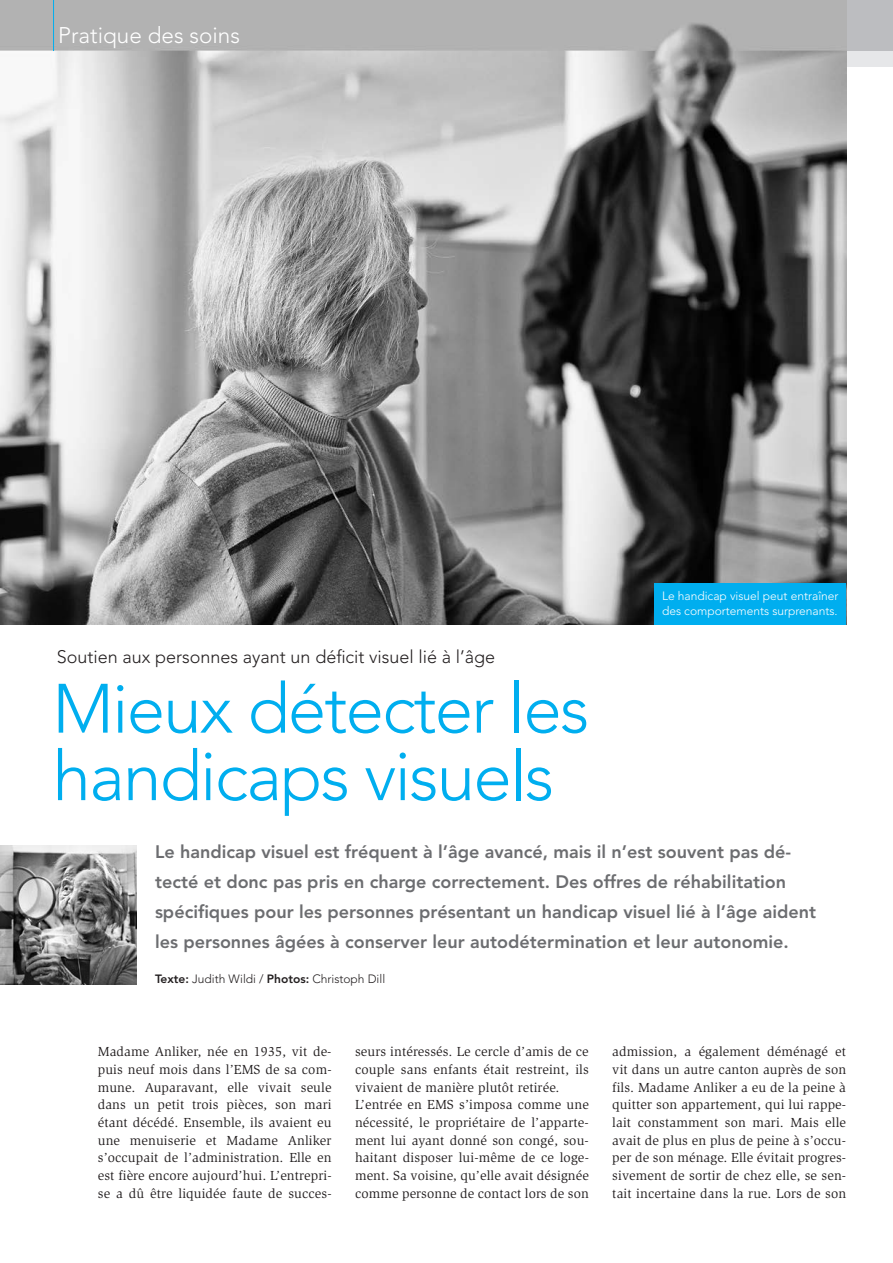
<style>
.page{position:relative;width:893px;height:1263px;background:#fff}
.page>*{position:absolute;margin:0;border:0;box-sizing:border-box;transform-origin:0 0}
.t1{font:300 69px/67.5px "Avenir";letter-spacing:-.025em;color:#00aeef}
.t2{font:300 22.5px "Avenir";color:#fff}
.t3{font:800 18px/30px "Avenir";color:#6c6d70}
.t4{font:300 18px "Avenir";color:#231f20}
.t5{font:13.5px/17.7px "Slimbach";letter-spacing:.01em;color:#231f20;text-align:justify}
.t6{font:300 12px/15px "Avenir";color:#fff}
.t7{font:300 12px "Avenir";color:#231f20}
.s1{font-weight:800}
</style>
<div class="page">
<div style="left:0;top:51px;width:893px;height:16px;background:#e6e7e9"></div>
<div style="left:0;top:0;width:893px;height:51px;background:#bcbdc0"></div>
<img style="left:0;top:0;width:846px;height:625px">
<div style="left:654px;top:584px;width:192px;height:41px;background:#00aeef"></div>
<hr style="left:53px;top:0;width:1px;height:51px;background:#00aeef">
<img style="left:0;top:845px;width:137px;height:140px">
<h2 class="t2" style="left:58px;top:26px;width:183px">Pratique des soins</h2>
<h3 class="t4" style="left:57px;top:649px;width:440px">Soutien aux personnes ayant un déficit visuel lié à l’âge</h3>
<h1 class="t1" style="left:52px;top:681px;width:538px">Mieux détecter les handicaps visuels</h1>
<p class="t6" style="left:662px;top:589px;width:178px">Le handicap visuel peut entraîner des comportements surprenants.</p>
<p class="t3" style="left:155px;top:838px;width:663px">Le handicap visuel est fréquent à l’âge avancé, mais il n’est souvent pas dé&shy;tecté et donc pas pris en charge correctement. Des offres de réhabilitation spécifiques pour les personnes présentant un handicap visuel lié à l’âge aident les personnes âgées à conserver leur autodétermination et leur autonomie.</p>
<p class="t7" style="left:155px;top:973px;width:232px"><span class="s1">Texte:</span> Judith Wildi / <span class="s1">Photos:</span> Christoph Dill</p>
<p class="t5" style="left:98px;top:1044px;width:235px">Madame Anliker, née en 1935, vit de&shy;puis neuf mois dans l’EMS de sa com&shy;mune. Auparavant, elle vivait seule dans un petit trois pièces, son mari étant décédé. Ensemble, ils avaient eu une menuiserie et Madame Anliker s’occupait de l’administration. Elle en est fière encore aujourd’hui. L’entrepri&shy;se a dû être liquidée faute de succes-</p>
<p class="t5" style="left:355px;top:1044px;width:235px;text-align:left">seurs intéressés. Le cercle d’amis de ce couple sans enfants était restreint, ils vivaient de manière plutôt retirée.<br>L’entrée en EMS s’imposa comme une nécessité, le propriétaire de l’apparte&shy;ment lui ayant donné son congé, sou&shy;haitant disposer lui-même de ce loge&shy;ment. Sa voisine, qu’elle avait désignée comme personne de contact lors de son</p>
<p class="t5" style="left:612px;top:1044px;width:235px">admission, a également déménagé et vit dans un autre canton auprès de son fils. Madame Anliker a eu de la peine à quitter son appartement, qui lui rappe&shy;lait constamment son mari. Mais elle avait de plus en plus de peine à s’occu&shy;per de son ménage. Elle évitait progres&shy;sivement de sortir de chez elle, se sen&shy;tait incertaine dans la rue. Lors de son</p>
</div>
